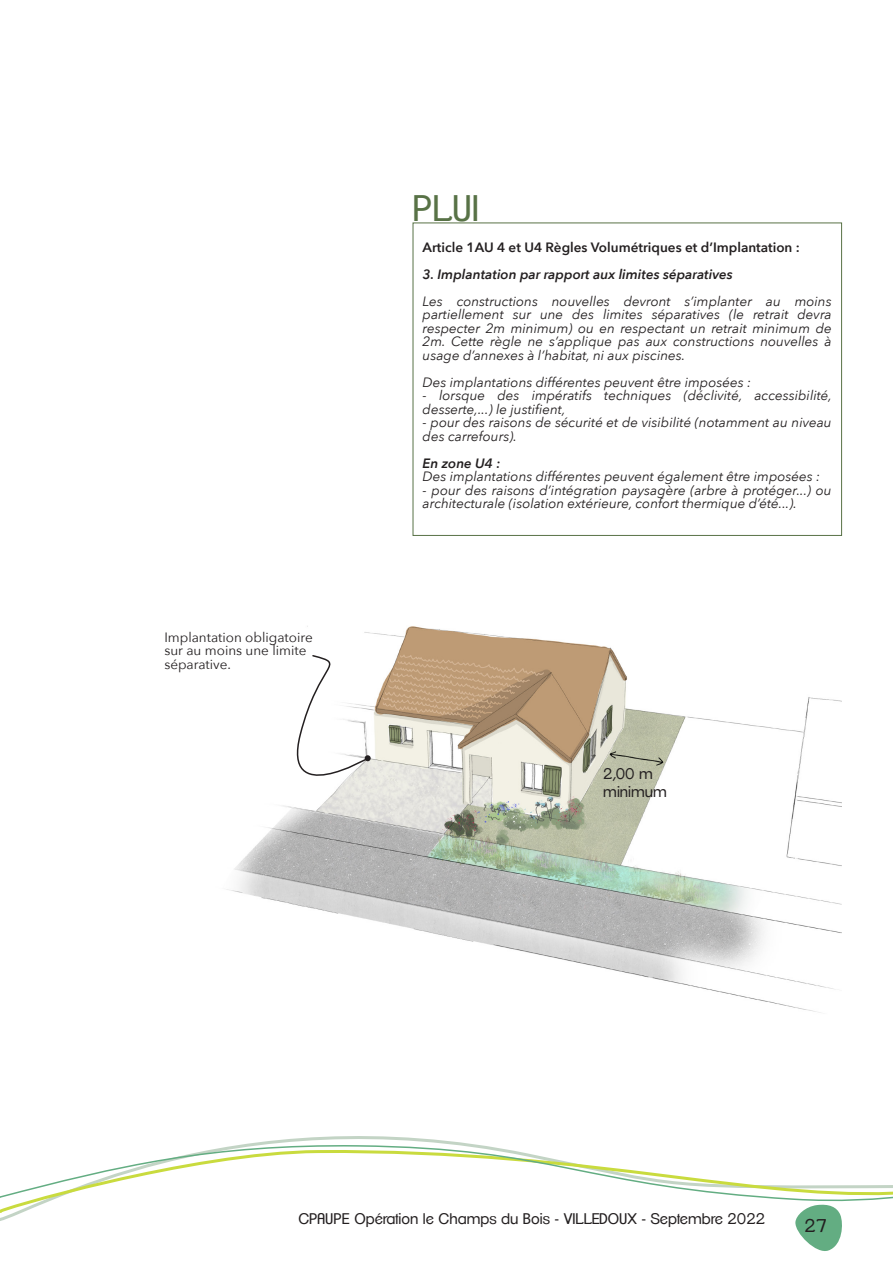
<style>
.page{position:relative;width:893px;height:1263px;background:#fff}
.page>*{position:absolute;margin:0;border:0;box-sizing:border-box;transform-origin:0 0}
.t1{font:36px "Clemente P Dag";color:#587246}
.t2{font:18px "Clemente P Dag";color:#231f20}
.t3{font:15px "Clemente P Dag";color:#231f20}
.t4{font:italic 13.5px/13.5px "Avenir Next";color:#231f20}
.t5{font:italic 600 13.5px "Avenir Next";color:#231f20}
.t6{font:13.5px/13.5px "Avenir Next";color:#231f20}
.t7{font:600 13.5px "Avenir Next";color:#231f20}
</style>
<div class="page">
<svg style="left:5px;top:1136px;width:888px;height:75px"></svg>
<svg style="left:794px;top:1203px;width:50px;height:48px"></svg>
<svg style="left:0;top:1195px;width:5px;height:26px"></svg>
<div style="left:413px;top:223px;width:429px;height:313px;border:1px solid #587246"></div>
<img style="left:226px;top:626px;width:616px;height:387px">
<svg style="left:281px;top:654px;width:90px;height:155px"></svg>
<p class="t1" style="left:413px;top:187px;width:68px">PLUI</p>
<p class="t6" style="left:164px;top:630px;width:150px">Implantation obligatoire sur au moins une limite séparative.</p>
<p class="t7" style="left:423px;top:235px;width:379px">Article 1AU 4 et U4 Règles Volumétriques et d’Implantation :</p>
<p class="t5" style="left:423px;top:262px;width:312px">3. Implantation par rapport aux limites séparatives</p>
<p class="t4" style="left:423px;top:294px;width:411px;text-align:justify">Les constructions nouvelles devront s’implanter au moins partiellement sur une des limites séparatives (le retrait devra respecter 2m minimum) ou en respectant un retrait minimum de 2m. Cette règle ne s’applique pas aux constructions nouvelles à usage d’annexes à l’habitat, ni aux piscines.</p>
<p class="t4" style="left:423px;top:375px;width:330px">Des implantations différentes peuvent être imposées :</p>
<p class="t4" style="left:423px;top:388px;width:411px">- lorsque des impératifs techniques (déclivité, accessibilité, desserte,...) le justifient,</p>
<p class="t4" style="left:423px;top:415px;width:411px">- pour des raisons de sécurité et de visibilité (notamment au niveau des carrefours).</p>
<p class="t5" style="left:423px;top:451px;width:79px">En zone U4 :</p>
<p class="t4" style="left:423px;top:469px;width:399px">Des implantations différentes peuvent également être imposées :</p>
<p class="t4" style="left:423px;top:483px;width:411px">- pour des raisons d’intégration paysagère (arbre à protéger...) ou architecturale (isolation extérieure, confort thermique d’été...).</p>
<p class="t3" style="left:603px;top:764px;width:51px">2,00 m</p>
<p class="t3" style="left:603px;top:782px;width:65px">minimum</p>
<p class="t3" style="left:298px;top:1210px;width:468px">CPAUPE Opération le Champs du Bois - VILLEDOUX - Septembre 2022</p>
<h2 class="t2" style="left:804px;top:1215px;width:24px">27</h2>
</div>
